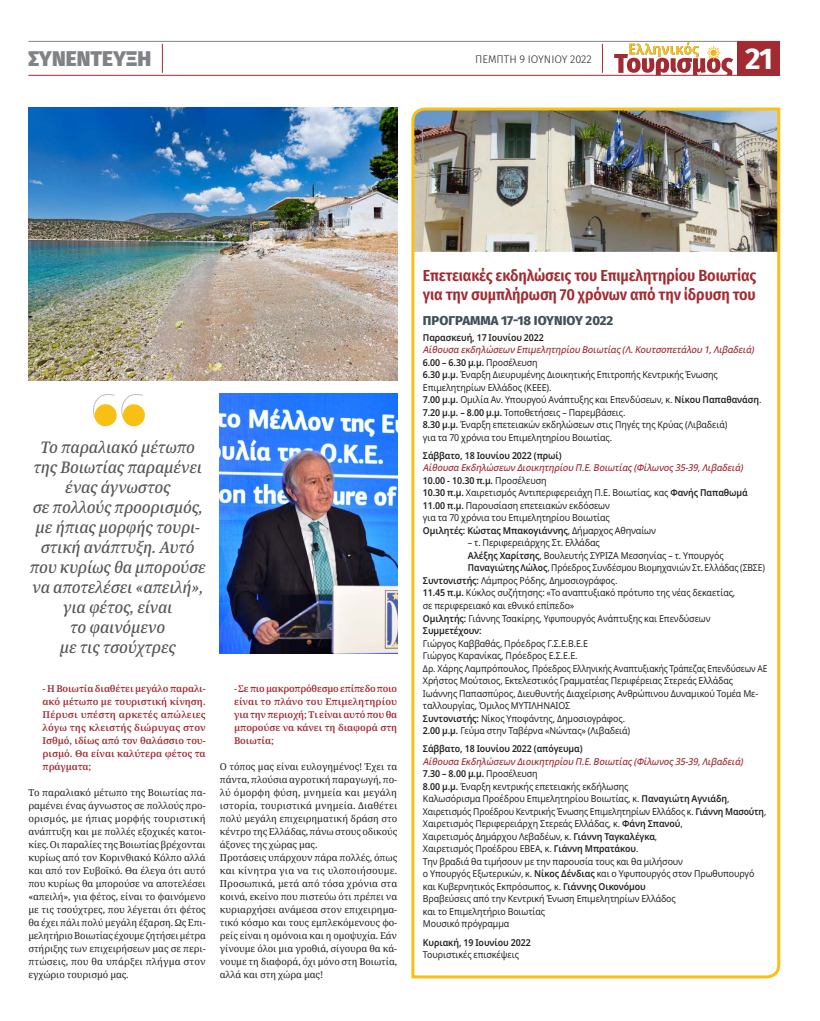
<style>
.page{position:relative;width:820px;height:1021px;background:#fff}
.page>*{position:absolute;margin:0;border:0;box-sizing:border-box;transform-origin:0 0}
.t1{font:700 30px "Fira Sans";color:#fff}
.t2{font:900 21px "Fira Sans";letter-spacing:.005em;color:#808285}
._3_SYNENTEYXH_XTYPHM{font:italic 500 semi-condensed 16px/20px "Noto Serif";color:#57585a;text-align:center}
._2_TITLAKI_22_LIGHT{font:600 16px/19px "Fira Sans Condensed";letter-spacing:-.005em;color:#a22b33}
._1_MESOTITLOS{font:800 13px "Fira Sans";letter-spacing:.005em;color:#425159}
.t3{font:300 11px "Fira Sans";color:#231f20}
._1_KEIMENO_TRELO{font:9.5px/12.5px "Noto Sans";letter-spacing:-.01em;color:#231f20;scale:.93 1}
._3_SYNENTEYXH_APANTH{font:9.5px/13px "Noto Serif";letter-spacing:-.01em;color:#231f20;text-align:justify}
._3_SYNENTEYXH_ERWTHS{font:600 9.5px/13px "Noto Serif";letter-spacing:-.005em;color:#a22b33;text-align:justify}
._1_KEIMENO_TRELO-2{font:600 9.5px "Noto Sans";letter-spacing:-.01em;color:#231f20;scale:.93 1}
._1_KEIMENO_TRELO-3{font:italic 500 9.5px "Noto Sans";color:#a22b33;scale:.93 1}
._1_KEIMENO_TRELO-4{font:9.5px "Noto Sans";letter-spacing:-.01em;color:#231f20;scale:.91 1}
._1_KEIMENO_TRELO-5{font:9.5px "Noto Sans";letter-spacing:-.01em;color:#231f20;scale:.9 1}
._1_KEIMENO_TRELO-6{font:9.5px "Noto Sans";letter-spacing:-.01em;color:#231f20;scale:.95 1}
.s1{font-weight:400}
.s2{font-weight:600}
</style>
<div class="page">
<hr style="left:28px;top:41px;width:752px;height:1px;background:#808285">
<svg style="left:614px;top:42px;width:118px;height:33px"></svg>
<div style="left:737px;top:41px;width:43px;height:35px;background:#a22b33"></div>
<hr style="left:28px;top:75px;width:752px;height:1px;background:#a22b33">
<svg style="left:162px;top:44px;width:1px;height:29px"></svg>
<svg style="left:602px;top:44px;width:1px;height:29px"></svg>
<img style="left:220px;top:393px;width:177px;height:260px">
<svg style="left:411px;top:107px;width:370px;height:872px"></svg>
<img style="left:28px;top:107px;width:369px;height:273px">
<svg style="left:93px;top:394px;width:52px;height:33px"></svg>
<h2 class="t2" style="left:28px;top:40px;width:124px">ΣΥΝΕΝΤΕΥΞΗ</h2>
<p class="t3" style="left:475px;top:52px;width:118px">ΠΕΜΠΤΗ 9 ΙΟΥΝΙΟΥ 2022</p>
<h1 class="t1" style="left:744px;top:33px;width:29px">21</h1>
<p class="_3_SYNENTEYXH_XTYPHM" style="left:29px;top:438px;width:182px">Το παραλιακό μέτωπο τηςΒοιωτίαςπαραμένει έναςάγνωστος σεπολλούςπροορισμός, μεήπιαςμορφήςτουρι&shy;στική ανάπτυξη.Αυτό που κυρίωςθα μπορούσε να αποτελέσει«απειλή», για φέτος,είναι<br>το φαινόμενο μετιςτσούχτρες</p>
<p class="_3_SYNENTEYXH_ERWTHS" style="left:43px;top:682px;width:165px">- Η Βοιωτία διαθέτει μεγάλο παραλι&shy;ακό μέτωπο με τουριστική κίνηση.<br>Πέρυσι υπέστη αρκετές απώλειες λόγω της κλειστής διώρυγας στον Ισθμό, ιδίως από τον θαλάσσιο του&shy;ρισμό. Θα είναι καλύτερα φέτος τα πράγματα;</p>
<p class="_3_SYNENTEYXH_APANTH" style="left:28px;top:786px;width:179px">Το παραλιακό μέτωπο της Βοιωτίας πα&shy;ραμένει ένας άγνωστος σε πολλούς προ&shy;ορισμός, με ήπιας μορφής τουριστική ανάπτυξη και με πολλές εξοχικές κατοι&shy;κίες. Οι παραλίες της Βοιωτίας βρέχονται κυρίως από τον Κορινθιακό Κόλπο αλλά και από τον Ευβοϊκό. Θα έλεγα ότι αυτό που κυρίως θα μπορούσε να αποτελέσει «απειλή», για φέτος, είναι το φαινόμενο με τις τσούχτρες, που λέγεται ότι φέτος θα έχει πάλι πολύ μεγάλη έξαρση. Ως Επι&shy;μελητήριο Βοιωτίας έχουμε ζητήσει μέτρα στήριξης των επιχειρήσεων μας σε περι&shy;πτώσεις, που θα υπάρξει πλήγμα στον εγχώριο τουρισμό μας.</p>
<p class="_3_SYNENTEYXH_ERWTHS" style="left:234px;top:682px;width:165px">- Σε πιο μακροπρόθεσμο επίπεδο ποιο είναι το πλάνο του Επιμελητηρίου για την περιοχή; Τι είναι αυτό που θα μπορούσε να κάνει τη διαφορά στη Βοιωτία;</p>
<p class="_3_SYNENTEYXH_APANTH" style="left:220px;top:760px;width:179px">Ο τόπος μας είναι ευλογημένος! Έχει τα πάντα, πλούσια αγροτική παραγωγή, πο&shy;λύ όμορφη φύση, μνημεία και μεγάλη ιστορία, τουριστικά μνημεία. Διαθέτει πολύ μεγάλη επιχειρηματική δράση στο κέντρο της Ελλάδας, πάνω στους οδικούς άξονες της χώρας μας.</p>
<p class="_3_SYNENTEYXH_APANTH" style="left:220px;top:851px;width:179px">Προτάσεις υπάρχουν πάρα πολλές, όπως και κίνητρα για να τις υλοποιήσουμε.<br>Προσωπικά, μετά από τόσα χρόνια στα κοινά, εκείνο που πιστεύω ότι πρέπει να κυριαρχήσει ανάμεσα στον επιχειρημα&shy;τικό κόσμο και τους εμπλεκόμενους φο&shy;ρείς είναι η ομόνοια και η ομοψυχία. Εάν γίνουμε όλοι μια γροθιά, σίγουρα θα κά&shy;νουμε τη διαφορά, όχι μόνο στη Βοιωτία, αλλά και στη χώρα μας!</p>
<p class="_2_TITLAKI_22_LIGHT" style="left:423px;top:265px;width:335px">Επετειακές εκδηλώσεις του Επιμελητηρίου Βοιωτίας για την συμπλήρωση 70 χρόνων από την ίδρυση του</p>
<p class="_1_MESOTITLOS" style="left:423px;top:309px;width:192px">ΠΡΌΓΡΑΜΜΑ 17-18 ΙΟΥΝΊΟΥ 2022</p>
<p class="_1_KEIMENO_TRELO-2" style="left:423px;top:330px;width:132px">Παρασκευή, 17 Ιουνίου 2022</p>
<p class="_1_KEIMENO_TRELO-3" style="left:423px;top:343px;width:360px">Αίθουσα εκδηλώσεων Επιμελητηρίου Βοιωτίας(Λ.Κουτσοπετάλου 1,Λιβαδειά)</p>
<p class="_1_KEIMENO_TRELO-2" style="left:423px;top:355px;width:125px">6.00 – 6.30 μ.μ. <span class="s1">Προσέλευση</span></p>
<p class="_1_KEIMENO_TRELO" style="left:423px;top:369px;width:318px"><span class="s2">6.30 μ.μ.</span> Έναρξη Διευρυμένης Διοικητικής Επιτροπής Κεντρικής Ένωσης<br>Επιμελητηρίων Ελλάδος (ΚΕΕΕ).</p>
<p class="_1_KEIMENO_TRELO" style="left:423px;top:394px;width:365px"><span class="s2">7.00 μ.μ.</span> Ομιλία Αν. Υπουργού Ανάπτυξης και Επενδύσεων, κ. <span class="s2">Νίκου Παπαθανάση</span>.</p>
<p class="_1_KEIMENO_TRELO" style="left:423px;top:406px;width:219px"><span class="s2">7.20 μ.μ. – 8.00 μ.μ.</span> Τοποθετήσεις – Παρεμβάσεις.</p>
<p class="_1_KEIMENO_TRELO" style="left:423px;top:419px;width:329px"><span class="s2">8.30 μ.μ.</span> Έναρξη επετειακών εκδηλώσεων στις Πηγές της Κρύας (Λιβαδειά) για τα 70 χρόνια του Επιμελητηρίου Βοιωτίας.</p>
<p class="_1_KEIMENO_TRELO-2" style="left:423px;top:449px;width:151px">Σάββατο, 18 Ιουνίου 2022 (πρωί)</p>
<p class="_1_KEIMENO_TRELO-3" style="left:423px;top:461px;width:348px">Αίθουσα Εκδηλώσεων Διοικητηρίου Π.Ε.Βοιωτίας(Φίλωνος35-39,Λιβαδειά)</p>
<p class="_1_KEIMENO_TRELO-2" style="left:423px;top:474px;width:134px">10.00 - 10.30 π.μ. <span class="s1">Προσέλευση</span></p>
<p class="_1_KEIMENO_TRELO" style="left:423px;top:487px;width:350px"><span class="s2">10.30 π.μ.</span> Χαιρετισμός Αντιπεριφερειάχη Π.Ε. Βοιωτίας, κας <span class="s2">Φανής Παπαθωμά</span></p>
<p class="_1_KEIMENO_TRELO" style="left:423px;top:499px;width:202px"><span class="s2">11.00 π.μ.</span> Παρουσίαση επετειακών εκδόσεων</p>
<p class="_1_KEIMENO_TRELO" style="left:423px;top:512px;width:202px">για τα 70 χρόνια του Επιμελητηρίου Βοιωτίας</p>
<p class="_1_KEIMENO_TRELO-2" style="left:423px;top:524px;width:252px">Ομιλητές: Κώστας Μπακογιάννης<span class="s1">, Δήμαρχος Αθηναίων</span></p>
<p class="_1_KEIMENO_TRELO-6" style="left:468px;top:536px;width:140px">– τ. Περιφερειάρχης Στ. Ελλάδας</p>
<p class="_1_KEIMENO_TRELO" style="left:468px;top:549px;width:276px"><span class="s2">Αλέξης Χαρίτσης</span>, Βουλευτής ΣΥΡΙΖΑ Μεσσηνίας – τ. Υπουργός</p>
<p class="_1_KEIMENO_TRELO-5" style="left:468px;top:561px;width:331px"><span class="s2">Παναγιώτης Λώλος</span>, Πρόεδρος Συνδέσμου Βιομηχανιών Στ. Ελλάδας (ΣΒΣΕ)</p>
<p class="_1_KEIMENO_TRELO" style="left:423px;top:574px;width:210px"><span class="s2">Συντονιστής:</span> Λάμπρος Ρόδης, Δημοσιογράφος.</p>
<p class="_1_KEIMENO_TRELO" style="left:423px;top:587px;width:337px"><span class="s2">11.45 π.μ.</span> Κύκλος συζήτησης: «Το αναπτυξιακό πρότυπο της νέας δεκαετίας,</p>
<p class="_1_KEIMENO_TRELO" style="left:423px;top:599px;width:164px">σε περιφερειακό και εθνικό επίπεδο»</p>
<p class="_1_KEIMENO_TRELO" style="left:423px;top:612px;width:310px"><span class="s2">Ομιλητής:</span> Γιάννης Τσακίρης, Υφυπουργός Ανάπτυξης και Επενδύσεων</p>
<p class="_1_KEIMENO_TRELO-2" style="left:423px;top:624px;width:65px">Συμμετέχουν:</p>
<p class="_1_KEIMENO_TRELO" style="left:423px;top:637px;width:179px">Γιώργος Καββαθάς, Πρόεδρος Γ.Σ.Ε.Β.Ε.Ε</p>
<p class="_1_KEIMENO_TRELO" style="left:423px;top:649px;width:168px">Γιώργος Καρανίκας, Πρόεδρος Ε.Σ.Ε.Ε.</p>
<p class="_1_KEIMENO_TRELO" style="left:423px;top:662px;width:372px">Δρ. Χάρης Λαμπρόπουλος, Πρόεδρος Ελληνικής Αναπτυξιακής Τράπεζας Επενδύσεων ΑΕ</p>
<p class="_1_KEIMENO_TRELO" style="left:423px;top:674px;width:335px">Χρήστος Μούτσιος, Εκτελεστικός Γραμματέας Περιφέρειας Στερεάς Ελλάδας</p>
<p class="_1_KEIMENO_TRELO" style="left:423px;top:687px;width:362px">Ιωάννης Παπασπύρος, Διευθυντής Διαχείρισης Ανθρώπινου Δυναμικού Τομέα Με&shy;ταλλουργίας, Όμιλος ΜΥΤΙΛΗΝΑΙΟΣ</p>
<p class="_1_KEIMENO_TRELO" style="left:423px;top:712px;width:219px"><span class="s2">Συντονιστής:</span> Νίκος Υποφάντης, Δημοσιογράφος.</p>
<p class="_1_KEIMENO_TRELO" style="left:423px;top:724px;width:224px"><span class="s2">2.00 μ.μ.</span> Γεύμα στην Ταβέρνα «Νώντας» (Λιβαδειά)</p>
<p class="_1_KEIMENO_TRELO-2" style="left:423px;top:742px;width:173px">Σάββατο, 18 Ιουνίου 2022 (απόγευμα)</p>
<p class="_1_KEIMENO_TRELO-3" style="left:423px;top:754px;width:348px">Αίθουσα Εκδηλώσεων Διοικητηρίου Π.Ε.Βοιωτίας(Φίλωνος35-39,Λιβαδειά)</p>
<p class="_1_KEIMENO_TRELO-2" style="left:423px;top:767px;width:125px">7.30 – 8.00 μ.μ. <span class="s1">Προσέλευση</span></p>
<p class="_1_KEIMENO_TRELO" style="left:423px;top:780px;width:222px"><span class="s2">8.00 μ.μ.</span> Έναρξη κεντρικής επετειακής εκδήλωσης</p>
<p class="_1_KEIMENO_TRELO" style="left:423px;top:792px;width:331px">Καλωσόρισμα Προέδρου Επιμελητηρίου Βοιωτίας, κ. <span class="s2">Παναγιώτη Αγνιάδη</span>,</p>
<p class="_1_KEIMENO_TRELO-4" style="left:423px;top:804px;width:379px">Χαιρετισμός Προέδρου Κεντρικής Ένωσης Επιμελητηρίων Ελλάδος κ. <span class="s2">Γιάννη Μασούτη</span>,</p>
<p class="_1_KEIMENO_TRELO" style="left:423px;top:817px;width:281px">Χαιρετισμός Περιφερειάρχη Στερεάς Ελλάδας, κ. <span class="s2">Φάνη Σπανού</span>,</p>
<p class="_1_KEIMENO_TRELO" style="left:423px;top:830px;width:253px">Χαιρετισμός Δημάρχου Λεβαδέων, κ. <span class="s2">Γιάννη Ταγκαλέγκα</span>,</p>
<p class="_1_KEIMENO_TRELO" style="left:423px;top:842px;width:233px">Χαιρετισμός Προέδρου ΕΒΕΑ, κ. <span class="s2">Γιάννη Μπρατάκου</span>.</p>
<p class="_1_KEIMENO_TRELO" style="left:423px;top:855px;width:281px">Την βραδιά θα τιμήσουν με την παρουσία τους και θα μιλήσουν</p>
<p class="_1_KEIMENO_TRELO" style="left:423px;top:867px;width:358px">ο Υπουργός Εξωτερικών, κ. <span class="s2">Νίκος Δένδιας</span> και ο Υφυπουργός στον Πρωθυπουργό</p>
<p class="_1_KEIMENO_TRELO" style="left:423px;top:880px;width:241px">και Κυβερνητικός Εκπρόσωπος, κ. <span class="s2">Γιάννης Οικονόμου</span></p>
<p class="_1_KEIMENO_TRELO" style="left:423px;top:892px;width:273px">Βραβεύσεις από την Κεντρική Ένωση Επιμελητηρίων Ελλάδος και το Επιμελητήριο Βοιωτίας</p>
<p class="_1_KEIMENO_TRELO" style="left:423px;top:917px;width:94px">Μουσικό πρόγραμμα</p>
<p class="_1_KEIMENO_TRELO-2" style="left:423px;top:935px;width:117px">Κυριακή, 19 Ιουνίου 2022</p>
<p class="_1_KEIMENO_TRELO" style="left:423px;top:948px;width:105px">Τουριστικές επισκέψεις</p>
</div>
